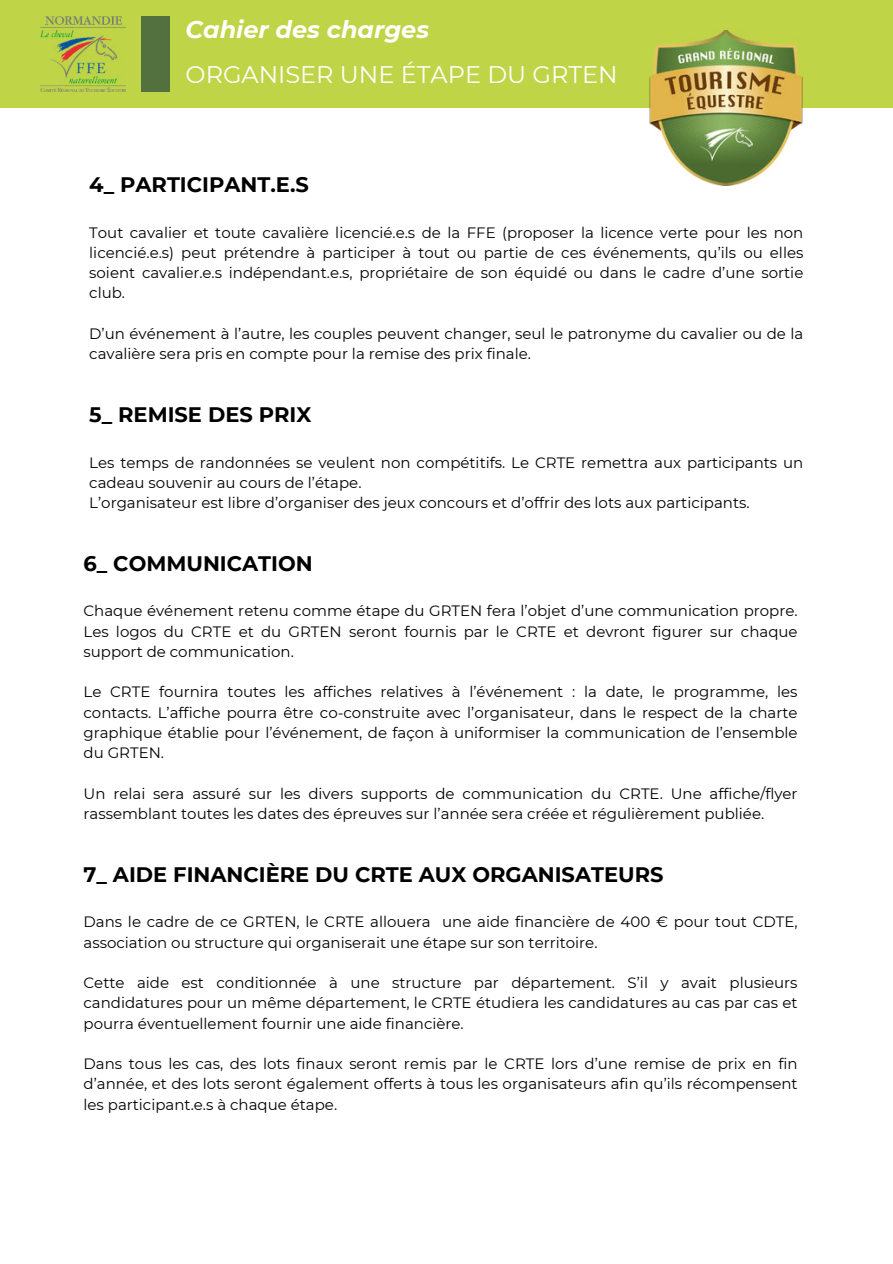
<style>
.page{position:relative;width:893px;height:1264px;background:#fff}
.page>*{position:absolute;margin:0;border:0;box-sizing:border-box;transform-origin:0 0}
.t1{font:24px "Montserrat";color:#fff}
.t2{font:italic 700 24px "Montserrat";color:#fff}
.t3{font:700 21px "Montserrat";color:#000}
.t4{font:15px/20.2px "Montserrat";color:#000;text-align:justify}
</style>
<div class="page">
<div style="left:0;top:0;width:892px;height:108px;background:#bfd547"></div>
<div style="left:141px;top:16px;width:29px;height:76px;background:#53713f"></div>
<img style="left:649px;top:30px;width:154px;height:155px">
<img style="left:41px;top:16px;width:84px;height:76px">
<h1 class="t2" style="left:185px;top:12px;width:245px">Cahier des charges</h1>
<h1 class="t1" style="left:185px;top:58px;width:433px">ORGANISER UNE ÉTAPE DU GRTEN</h1>
<h2 class="t3" style="left:89px;top:169px;width:221px">4_ PARTICIPANT.E.S</h2>
<p class="t4" style="left:89px;top:221px;width:715px">Tout cavalier et toute cavalière licencié.e.s de la FFE (proposer la licence verte pour les non licencié.e.s) peut prétendre à participer à tout ou partie de ces événements, qu’ils ou elles soient cavalier.e.s indépendant.e.s, propriétaire de son équidé ou dans le cadre d’une sortie club.</p>
<p class="t4" style="left:89px;top:323px;width:715px">D’un événement à l’autre, les couples peuvent changer, seul le patronyme du cavalier ou de la cavalière sera pris en compte pour la remise des prix finale.</p>
<h2 class="t3" style="left:89px;top:399px;width:223px">5_ REMISE DES PRIX</h2>
<p class="t4" style="left:89px;top:451px;width:715px;text-align:left">Les temps de randonnées se veulent non compétitifs. Le CRTE remettra aux participants un cadeau souvenir au cours de l’étape.<br>L’organisateur est libre d’organiser des jeux concours et d’offrir des lots aux participants.</p>
<h2 class="t3" style="left:83px;top:548px;width:231px">6_ COMMUNICATION</h2>
<p class="t4" style="left:83px;top:600px;width:715px">Chaque événement retenu comme étape du GRTEN fera l’objet d’une communication propre.<br>Les logos du CRTE et du GRTEN seront fournis par le CRTE et devront figurer sur chaque support de communication.</p>
<p class="t4" style="left:83px;top:681px;width:715px">Le CRTE fournira toutes les affiches relatives à l’événement : la date, le programme, les contacts. L’affiche pourra être co-construite avec l’organisateur, dans le respect de la charte graphique établie pour l’événement, de façon à uniformiser la communication de l’ensemble du GRTEN.</p>
<p class="t4" style="left:83px;top:782px;width:715px">Un relai sera assuré sur les divers supports de communication du CRTE. Une affiche/flyer rassemblant toutes les dates des épreuves sur l’année sera créée et régulièrement publiée.</p>
<h2 class="t3" style="left:83px;top:859px;width:581px">7_ AIDE FINANCIÈRE DU CRTE AUX ORGANISATEURS</h2>
<p class="t4" style="left:83px;top:911px;width:715px">Dans le cadre de ce GRTEN, le CRTE allouera une aide financière de 400 € pour tout CDTE, association ou structure qui organiserait une étape sur son territoire.</p>
<p class="t4" style="left:83px;top:972px;width:715px">Cette aide est conditionnée à une structure par département. S’il y avait plusieurs candidatures pour un même département, le CRTE étudiera les candidatures au cas par cas et pourra éventuellement fournir une aide financière.</p>
<p class="t4" style="left:83px;top:1053px;width:715px">Dans tous les cas, des lots finaux seront remis par le CRTE lors d’une remise de prix en fin d’année, et des lots seront également offerts à tous les organisateurs afin qu’ils récompensent les participant.e.s à chaque étape.</p>
</div>
